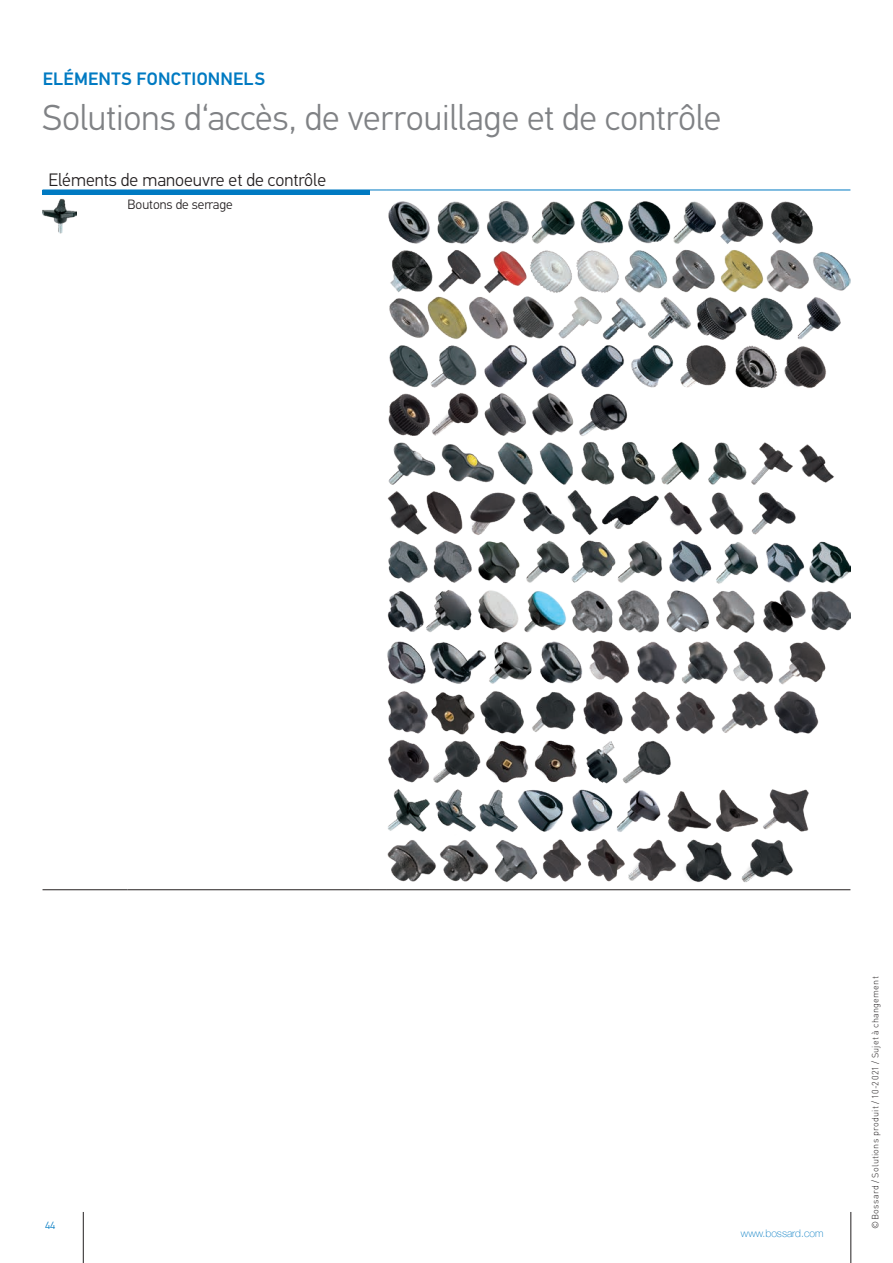
<style>
.page{position:relative;width:893px;height:1263px;background:#fff}
.page>*{position:absolute;margin:0;border:0;box-sizing:border-box;transform-origin:0 0}
.t1{font:300 36px "PFDIN Text Pro";letter-spacing:-.005em;color:#808285}
.t2{font:300 18px "PFDIN Text Pro";color:#231f20}
.t3{font:500 18px "PFDIN Text Pro";letter-spacing:.015em;color:#007ac2}
.t4{font:300 13.5px "PFDIN Text Pro";color:#231f20}
.t5{font:100 10.5px "Helvetica Neue LT Com";color:#007ac2}
.t6{font:300 10.5px "PFDIN Text Pro";color:#007ac2}
.t7{font:300 9px "DINOT";letter-spacing:.03em;color:#231f20}
</style>
<div class="page">
<hr style="left:850px;top:1212px;width:1px;height:51px;background:#231f20">
<hr style="left:83px;top:1212px;width:1px;height:51px;background:#231f20">
<hr style="left:43px;top:190px;width:327px;height:4px;background:#007ac2">
<svg style="left:370px;top:190px;width:17px;height:1px"></svg>
<hr style="left:387px;top:190px;width:463px;height:1px;background:#007ac2">
<hr style="left:43px;top:194px;width:85px;height:1px;background:#007ac2">
<hr style="left:128px;top:194px;width:242px;height:1px;background:#007ac2">
<hr style="left:43px;top:889px;width:85px;height:1px;background:#231f20">
<hr style="left:128px;top:889px;width:242px;height:1px;background:#231f20">
<svg style="left:370px;top:889px;width:17px;height:1px"></svg>
<hr style="left:387px;top:889px;width:463px;height:1px;background:#231f20">
<img style="left:43px;top:199px;width:33px;height:35px">
<img style="left:387px;top:201px;width:463px;height:681px">
<h2 class="t3" style="left:43px;top:68px;width:224px">ELÉMENTS FONCTIONNELS</h2>
<h1 class="t1" style="left:43px;top:97px;width:680px">Solutions d‘accès, de verrouillage et de contrôle</h1>
<h2 class="t2" style="left:49px;top:169px;width:279px">Eléments de manoeuvre et de contrôle</h2>
<h3 class="t4" style="left:128px;top:196px;width:107px">Boutons de serrage</h3>
<p class="t6" style="left:45px;top:1219px;width:12px">44</p>
<p class="t5" style="left:741px;top:1227px;width:84px">www.bossard.com</p>
<p class="t7" style="left:869px;top:1228px;width:253px;rotate:-90deg">©Bossard / Solutions produit / 10-2021 / Sujet à changement</p>
</div>
